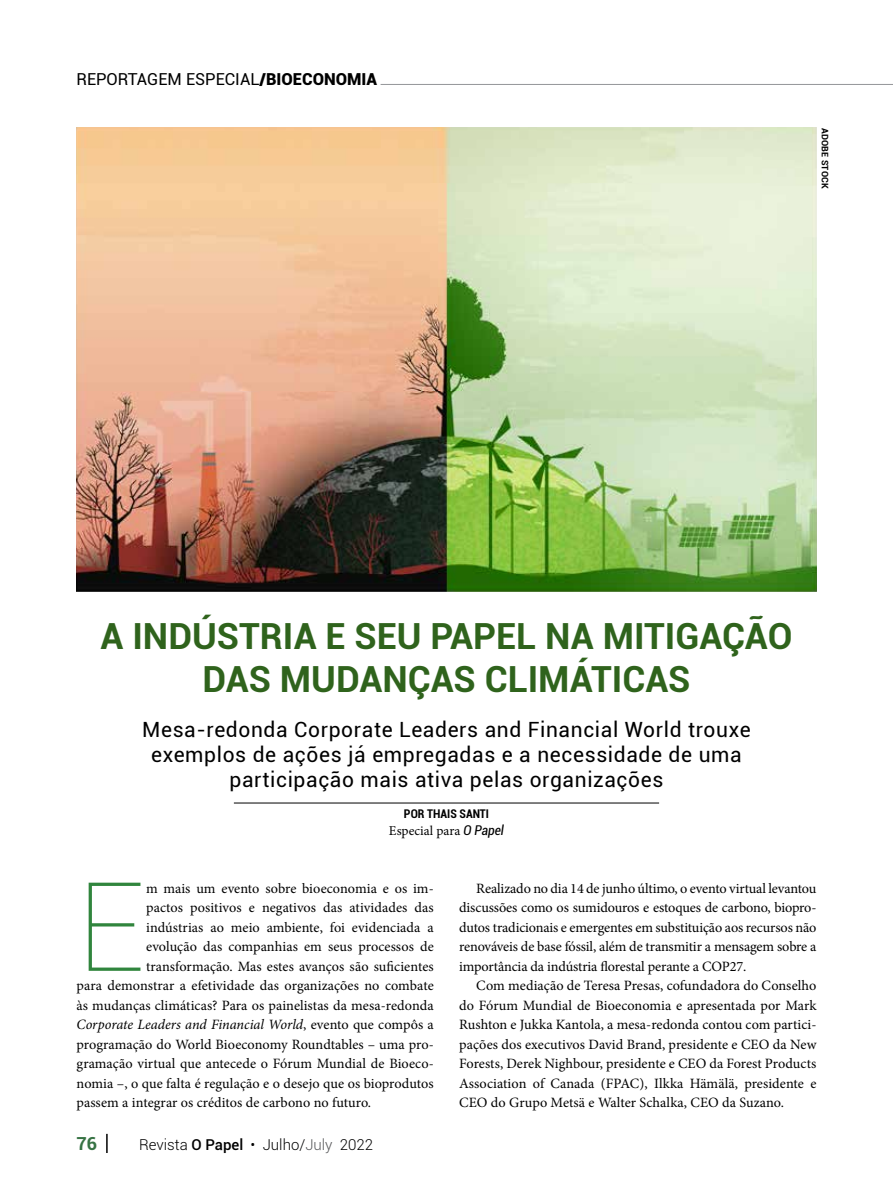
<style>
.page{position:relative;width:893px;height:1191px;background:#fff}
.page>*{position:absolute;margin:0;border:0;box-sizing:border-box;transform-origin:0 0}
.t1{font:100 123.9px "Roboto";color:#30853d}
.t2{font:700 36px/43.2px "Roboto";color:#2f631c;text-align:center}
.t3{font:21px/25.2px "Roboto";letter-spacing:.03em;color:#000;text-align:center}
.t4{font:700 18px "Roboto";color:#377344}
.t5{font:16.5px "Roboto";color:#000}
.t6{font:300 15px "Roboto";color:#000}
.t7{font:14.25px/19.5px "Minion Pro";letter-spacing:.005em;color:#000;text-align:justify}
.t8{font:italic 14.25px "Minion Pro";color:#000}
.t9{font:13.5px "Minion Pro";letter-spacing:.005em;color:#000}
.t10{font:700 condensed 12px "Roboto";color:#000}
.t11{font:700 9px "Roboto";letter-spacing:.02em;color:#000}
.s1{font-weight:900}
.s2{font-family:"Roboto";font-style:italic;font-stretch:condensed}
.s3{font-style:normal}
.s4{font-weight:500}
.s5{color:#58595b}
</style>
<div class="page">
<hr style="left:381px;top:84px;width:512px;height:1px;background:#939598">
<hr style="left:106px;top:1133px;width:2px;height:20px;background:#000">
<hr style="left:234px;top:802px;width:425px;height:1px;background:#000">
<img style="left:77px;top:128px;width:739px;height:463px">
<p class="t5" style="left:77px;top:67px;width:302px">REPORTAGEM ESPECIAL<span class="s1">/BIOECONOMIA</span></p>
<p class="t11" style="left:831px;top:128px;width:62px;rotate:90deg">ADOBE STOCK</p>
<h2 class="t2" style="left:101px;top:613px;width:693px">A INDÚSTRIA E SEU PAPEL NA MITIGAÇÃO<br>DAS MUDANÇAS CLIMÁTICAS</h2>
<h3 class="t3" style="left:142px;top:716px;width:610px">Mesa-redonda Corporate Leaders and Financial World trouxe exemplos de ações já empregadas e a necessidade de uma participação mais ativa pelas organizações</h3>
<p class="t10" style="left:404px;top:805px;width:87px">POR THAIS SANTI</p>
<p class="t9" style="left:389px;top:821px;width:117px">Especial para <span class="s2">O Papel</span></p>
<h1 class="t1" style="left:77px;top:841px;width:70px">E</h1>
<p class="t7" style="left:146px;top:878px;width:289px">m mais um evento sobre bioeconomia e os im-</p>
<p class="t7" style="left:146px;top:898px;width:289px">pactos positivos e negativos das atividades das</p>
<p class="t7" style="left:146px;top:917px;width:289px">indústrias ao meio ambiente, foi evidenciada a</p>
<p class="t7" style="left:146px;top:937px;width:289px">evolução das companhias em seus processos de</p>
<p class="t7" style="left:146px;top:956px;width:289px">transformação. Mas estes avanços são suficientes</p>
<p class="t7" style="left:77px;top:976px;width:359px">para demonstrar a efetividade das organizações no combate</p>
<p class="t7" style="left:77px;top:995px;width:359px">às mudanças climáticas? Para os painelistas da mesa-redonda</p>
<p class="t8" style="left:77px;top:1015px;width:359px">Corporate Leaders and Financial World<span class="s3">, evento que compôs a</span></p>
<p class="t7" style="left:77px;top:1034px;width:359px">programação do World Bioeconomy Roundtables – uma pro-</p>
<p class="t7" style="left:77px;top:1054px;width:359px">gramação virtual que antecede o Fórum Mundial de Bioeco-</p>
<p class="t7" style="left:77px;top:1073px;width:359px">nomia –, o que falta é regulação e o desejo que os bioprodutos</p>
<p class="t7" style="left:77px;top:1093px;width:296px">passem a integrar os créditos de carbono no futuro.</p>
<p class="t4" style="left:77px;top:1130px;width:22px">76</p>
<p class="t6" style="left:139px;top:1133px;width:236px">Revista <span class="s4">O Papel</span> • Julho/<span class="s5">July</span> 2022</p>
<p class="t7" style="left:459px;top:878px;width:359px;text-indent:17px">Realizado no dia 14 de junho último, o evento virtual levantou discussões como os sumidouros e estoques de carbono, biopro&shy;dutos tradicionais e emergentes em substituição aos recursos não renováveis de base fóssil, além de transmitir a mensagem sobre a importância da indústria florestal perante a COP27.</p>
<p class="t7" style="left:459px;top:976px;width:359px;text-indent:17px">Com mediação de Teresa Presas, cofundadora do Conselho do Fórum Mundial de Bioeconomia e apresentada por Mark Rushton e Jukka Kantola, a mesa-redonda contou com partici&shy;pações dos executivos David Brand, presidente e CEO da New Forests, Derek Nighbour, presidente e CEO da Forest Products Association of Canada (FPAC), Ilkka Hämälä, presidente e CEO do Grupo Metsä e Walter Schalka, CEO da Suzano.</p>
</div>
